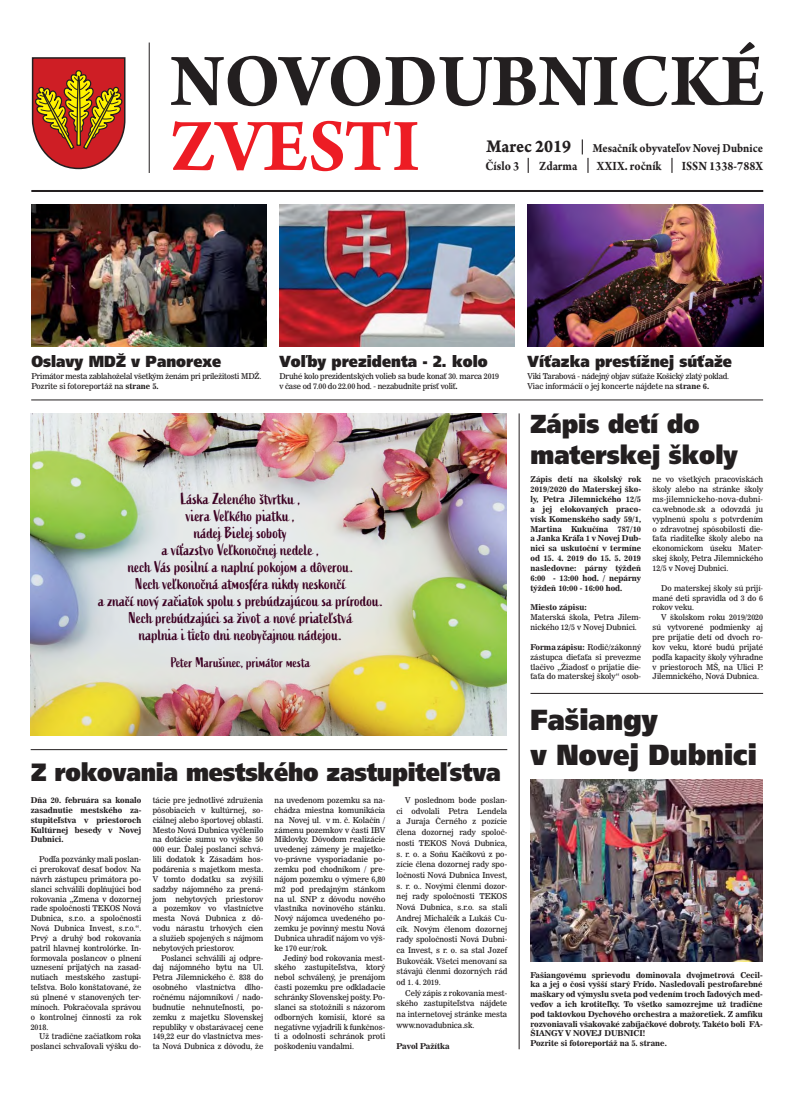
<style>
.page{position:relative;width:800px;height:1106px;background:#fff}
.page>*{position:absolute;margin:0;border:0;box-sizing:border-box;transform-origin:0 0}
.t1{font:700 78.8px "Arno Pro";color:#231f20;scale:.95 1}
.t2{font:700 78.8px "Arno Pro";color:#ed1c24;scale:.95 1}
.t3{font:900 29px/34.8px "Frutiger CE";color:#231f20;scale:.9 1}
.t4{font:900 26px/31.2px "Frutiger CE";color:#231f20;scale:.9 1}
.t5{font:900 25px "Frutiger CE";letter-spacing:-.01em;color:#231f20;scale:.9 1}
.t6{font:19px "Arno Pro Bold Caption";color:#231f20;scale:.9 1}
.t7{font:16px/17px "Active";color:#3c0022;text-align:center}
.t8{font:900 16px "Frutiger CE";color:#231f20;scale:.9 1}
.t9{font:14px "Active";color:#3c0022}
.t10{font:700 13.4px "Arno Pro";color:#231f20;scale:.9 1}
.t11{font:700 13px "Arno Pro";color:#231f20;scale:.9 1}
.t12{font:8px/9.8px "News 706 AT Roman C";color:#231f20;text-align:justify}
.t13{font:8px/9.8px "News 706 AT Bold C";color:#231f20;text-align:justify}
.t14{font:8px/10px "News 706 AT Roman C";letter-spacing:-.02em;color:#231f20}
.s1{font-family:"News 706 AT Bold C"}
</style>
<div class="page">
<hr style="left:31px;top:400px;width:732px;height:1px;background:#231f20">
<img style="left:279px;top:205px;width:235px;height:142px">
<hr style="left:31px;top:190px;width:732px;height:2px;background:#231f20">
<img style="left:527px;top:205px;width:236px;height:142px">
<img style="left:31px;top:205px;width:236px;height:142px">
<hr style="left:518px;top:413px;width:1px;height:636px;background:#231f20">
<hr style="left:149px;top:43px;width:1px;height:130px;background:#231f20">
<svg style="left:671px;top:158px;width:1px;height:15px"></svg>
<svg style="left:527px;top:158px;width:1px;height:15px"></svg>
<svg style="left:581px;top:139px;width:7px;height:34px"></svg>
<svg style="left:31px;top:57px;width:95px;height:113px;background:#bc5d36"></svg>
<hr style="left:31px;top:749px;width:476px;height:1px;background:#231f20">
<hr style="left:530px;top:693px;width:233px;height:1px;background:#231f20">
<img style="left:530px;top:779px;width:232px;height:183px">
<img style="left:31px;top:413px;width:475px;height:322px">
<h1 class="t1" style="left:170px;top:31px;width:626px">NOVODUBNICKÉ</h1>
<h1 class="t2" style="left:170px;top:96px;width:264px">ZVESTI</h1>
<h3 class="t6" style="left:486px;top:134px;width:96px">Marec 2019</h3>
<h3 class="t11" style="left:592px;top:140px;width:190px">Mesačník obyvateľov Novej Dubnice</h3>
<h3 class="t10" style="left:485px;top:157px;width:39px">Číslo 3</h3>
<h3 class="t10" style="left:539px;top:157px;width:44px">Zdarma</h3>
<h3 class="t10" style="left:597px;top:157px;width:73px">XXIX. ročník</h3>
<h3 class="t10" style="left:681px;top:157px;width:92px">ISSN 1338-788X</h3>
<h3 class="t8" style="left:31px;top:354px;width:212px">Oslavy MDŽ v Panorexe</h3>
<p class="t14" style="left:31px;top:371px;width:231px">Primátor mesta zablahoželal všetkým ženám pri príležitosti MDŽ.<br>Pozrite si fotoreportáž na <span class="s1">strane 5.</span></p>
<h3 class="t8" style="left:279px;top:354px;width:233px">Voľby prezidenta - 2. kolo</h3>
<p class="t14" style="left:279px;top:371px;width:221px">Druhé kolo prezidentských volieb sa bude konať 30. marca 2019 v čase od 7.00 do 22.00 hod. - nezabudnite prísť voliť<span class="s1">.</span></p>
<p class="t7" style="left:98px;top:493px;width:286px">Láska Zeleného štvrtku ,<br>viera Veľkého piatku ,<br>nádej Bielej soboty<br>a víťazstvo Veľkonočnej nedele ,<br>nech Vás posilní a naplní pokojom a dôverou.<br>Nech veľkonočná atmosféra nikdy neskončí<br>a značí nový začiatok spolu s prebúdzajúcou sa prírodou.<br>Nech prebúdzajúci sa život a nové priateľstvá<br>naplnia i tieto dni neobyčajnou nádejou.</p>
<h3 class="t9" style="left:171px;top:658px;width:141px">Peter Marušinec, primátor mesta</h3>
<h3 class="t5" style="left:31px;top:760px;width:523px">Z rokovania mestského zastupiteľstva</h3>
<p class="t13" style="left:31px;top:795px;width:112px">Dňa 20. februára sa konalo zasadnutie mestského za&shy;stupiteľstva v priestoroch Kultúrnej besedy v Novej Dubnici.</p>
<p class="t12" style="left:31px;top:854px;width:112px;text-indent:9px">Podľa pozvánky mali poslan&shy;ci prerokovať desať bodov. Na návrh zástupcu primátora po&shy;slanci schválili doplňujúci bod rokovania „Zmena v dozornej rade spoločnosti TEKOS Nová Dubnica, s.r.o. a spoločnosti Nová Dubnica Invest, s.r.o.“.<br>Prvý a druhý bod rokovania patril hlavnej kontrolórke. In&shy;formovala poslancov o plnení uznesení prijatých na zasad&shy;nutiach mestského zastupi&shy;teľstva. Bolo konštatované, že sú plnené v stanovených ter&shy;mínoch. Pokračovala správou o kontrolnej činnosti za rok 2018.</p>
<p class="t12" style="left:31px;top:1032px;width:112px;text-align:right">Už tradične začiatkom roka poslanci schvaľovali výšku do-</p>
<p class="t12" style="left:153px;top:795px;width:112px">tácie pre jednotlivé združenia pôsobiacich v kultúrnej, so&shy;ciálnej alebo športovej oblasti.<br>Mesto Nová Dubnica vyčlenilo na dotácie sumu vo výške 50<br>000 eur. Ďalej poslanci schvá&shy;lili dodatok k Zásadám hos&shy;podárenia s majetkom mesta.<br>V tomto dodatku sa zvýšili sadzby nájomného za prená&shy;jom nebytových priestorov a pozemkov vo vlastníctve mesta Nová Dubnica z dô&shy;vodu nárastu trhových cien a služieb spojených s nájmom nebytových priestorov.</p>
<p class="t12" style="left:153px;top:953px;width:112px;text-indent:9px">Poslanci schválili aj odpre&shy;daj nájomného bytu na Ul.<br>Petra Jilemnického č. 838 do osobného vlastníctva dlho&shy;ročnému nájomníkovi / nado&shy;budnutie nehnuteľnosti, po&shy;zemku z majetku Slovenskej republiky v obstarávacej cene 149,22 eur do vlastníctva mes&shy;ta Nová Dubnica z dôvodu, že</p>
<p class="t12" style="left:274px;top:795px;width:112px">na uvedenom pozemku sa na&shy;chádza miestna komunikácia na Novej ul. v m. č. Kolačín / zámenu pozemkov v časti IBV Miklovky. Dôvodom realizácie uvedenej zámeny je majetko&shy;vo-právne vysporiadanie po&shy;zemku pod chodníkom / pre&shy;nájom pozemku o výmere 6,80 m2 pod predajným stánkom na ul. SNP z dôvodu nového vlastníka novinového stánku.<br>Nový nájomca uvedeného po&shy;zemku je povinný mestu Nová Dubnica uhradiť nájom vo výš&shy;ke 170 eur/rok.</p>
<p class="t12" style="left:274px;top:953px;width:112px;text-indent:9px">Jediný bod rokovania mest&shy;ského zastupiteľstva, ktorý nebol schválený, je prenájom časti pozemku pre odkladacie schránky Slovenskej pošty. Po&shy;slanci sa stotožnili s názorom odborných komisií, ktoré sa negatívne vyjadrili k funkčnos&shy;ti a odolnosti schránok proti poškodeniu vandalmi.</p>
<p class="t12" style="left:396px;top:795px;width:112px;line-height:10.7px;text-indent:9px">V poslednom bode poslan&shy;ci odvolali Petra Lendela a Juraja Černého z pozície člena dozornej rady spoloč&shy;nosti TEKOS Nová Dubnica, s. r. o. a Soňu Kačíkovú z po&shy;zície člena dozornej rady spo&shy;ločnosti Nová Dubnica Invest, s. r. o.. Novými členmi dozor&shy;nej rady spoločnosti TEKOS Nová Dubnica, s.r.o. sa stali Andrej Michalčík a Lukáš Cu&shy;cík. Novým členom dozornej rady spoločnosti Nová Dubni&shy;ca Invest, s r. o. sa stal Jozef Bukovčák. Všetci menovaní sa stávajú členmi dozorných rád od 1. 4. 2019.</p>
<p class="t12" style="left:396px;top:988px;width:112px;line-height:10.7px;text-indent:9px">Celý zápis z rokovania mest&shy;ského zastupiteľstva nájdete na internetovej stránke mesta www.novadubnica.sk.</p>
<p class="t13" style="left:396px;top:1042px;width:55px">Pavol Pažítka</p>
<h3 class="t8" style="left:527px;top:354px;width:228px">Víťazka prestížnej súťaže</h3>
<p class="t14" style="left:527px;top:371px;width:203px">Viki Tarabová - nádejný objav súťaže Košický zlatý poklad.<br>Viac informácií o jej koncerte nájdete na <span class="s1">strane 6.</span></p>
<h3 class="t4" style="left:530px;top:409px;width:232px">Zápis detí do materskej školy</h3>
<p class="t13" style="left:530px;top:475px;width:112px">Zápis detí na školský rok 2019/2020 do Materskej ško&shy;ly, Petra Jilemnického 12/5 a jej elokovaných praco&shy;vísk Komenského sady 59/1, Martina Kukučína 787/10 a Janka Kráľa 1 v Novej Dub&shy;nici sa uskutoční v termíne od 15. 4. 2019 do 15. 5. 2019 nasledovne: párny týždeň 6:00 - 13:00 hod. / nepárny týždeň 10:00 - 16:00 hod.</p>
<p class="t13" style="left:530px;top:603px;width:58px">Miesto zápisu:</p>
<p class="t12" style="left:530px;top:613px;width:112px">Materská škola, Petra Jilem&shy;nického 12/5 v Novej Dubnici.</p>
<p class="t12" style="left:530px;top:642px;width:112px"><span class="s1">Forma zápisu:</span> Rodič/zákonný zástupca dieťaťa si prevezme tlačivo „Žiadosť o prijatie die&shy;ťaťa do materskej školy“ osob-</p>
<p class="t12" style="left:652px;top:475px;width:112px">ne vo všetkých pracoviskách školy alebo na stránke školy ms-jilemnickeho-nova-dubni&shy;ca.webnode.sk a odovzdá ju vyplnenú spolu s potvrdením o zdravotnej spôsobilosti die&shy;ťaťa riaditeľke školy alebo na ekonomickom úseku Mater&shy;skej školy, Petra Jilemnického 12/5 v Novej Dubnici.</p>
<p class="t12" style="left:652px;top:583px;width:112px;text-indent:9px">Do materskej školy sú prijí&shy;mané deti spravidla od 3 do 6 rokov veku.</p>
<p class="t12" style="left:652px;top:613px;width:112px;text-indent:9px">V školskom roku 2019/2020 sú vytvorené podmienky aj pre prijatie detí od dvoch ro&shy;kov veku, ktoré budú prijaté podľa kapacity školy výhradne v priestoroch MŠ, na Ulici P.<br>Jilemnického, Nová Dubnica.</p>
<h2 class="t3" style="left:530px;top:704px;width:253px">Fašiangy<br>v Novej Dubnici</h2>
<p class="t13" style="left:530px;top:970px;width:233px;text-align:left">Fašiangovému sprievodu dominovala dvojmetrová Cecil&shy;ka a jej o čosi vyšší starý Frído. Nasledovali pestrofarebné maškary od výmyslu sveta pod vedením troch ľadových med&shy;veďov a ich krotiteľky. To všetko samozrejme už tradične pod taktovkou Dychového orchestra a mažoretiek. Z amfíku rozvoniavali všakovaké zabíjačkové dobroty. Takéto boli FA-ŠIANGY V NOVEJ DUBNICI!<br>Pozrite si fotoreportáž na 5. strane.</p>
</div>
